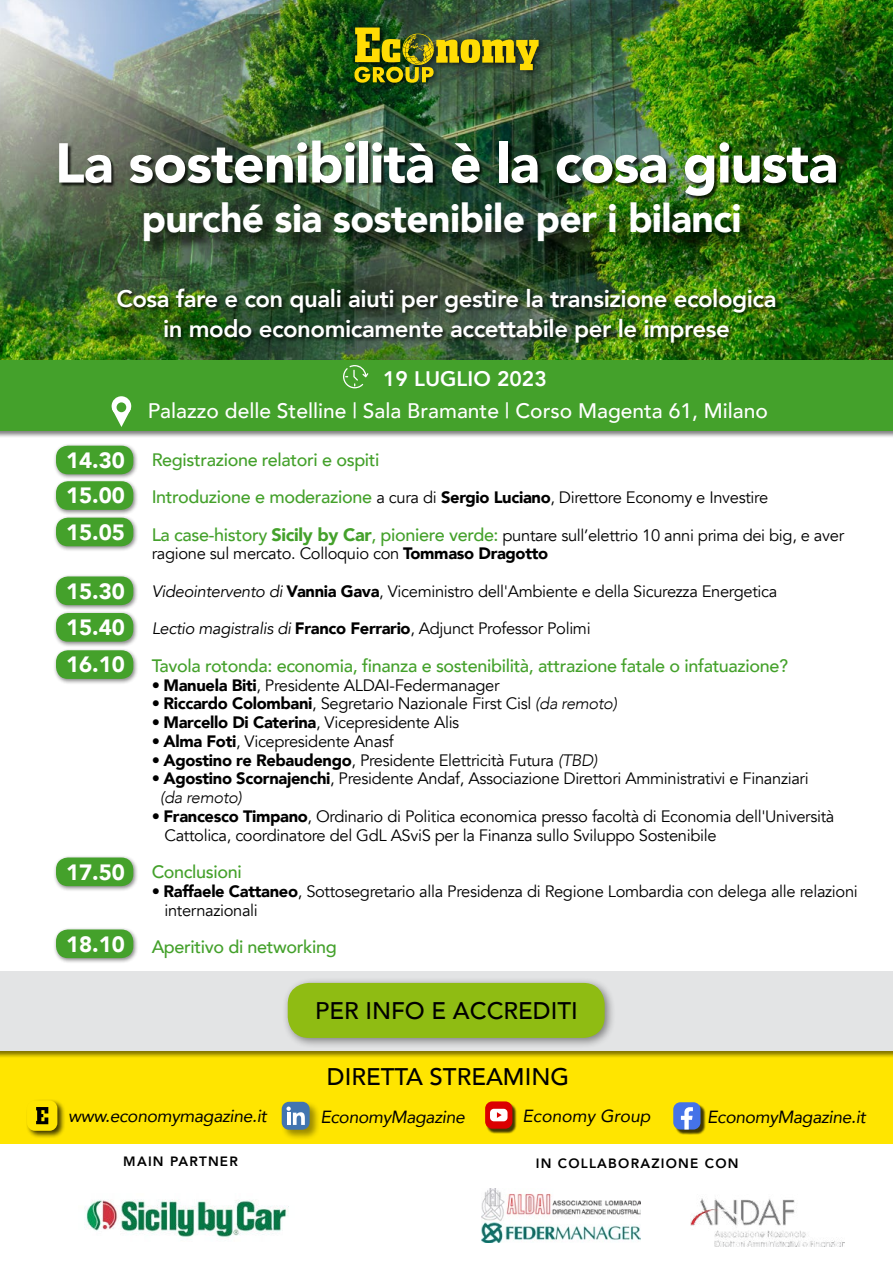
<style>
.page{position:relative;width:893px;height:1263px;background:#fff}
.page>*{position:absolute;margin:0;border:0;box-sizing:border-box;transform-origin:0 0}
.t1{font:900 55.5px "Avenir";letter-spacing:-.015em;color:#fff}
.t2{font:900 39px "Avenir";letter-spacing:-.015em;color:#fff}
.t3{font:800 24px/30px "Avenir";letter-spacing:-.02em;color:#fff;text-align:center}
.t4{font:500 24px "Avenir";color:#000}
.t5{font:900 22.05px/36.9px "Avenir";color:#fff}
.t6{font:500 21px "Avenir";color:#fff}
.t7{font:800 21px "Avenir";color:#fff}
.t8{font:500 18px "Avenir";letter-spacing:-.02em;color:#44a12b}
.t9{font:italic 17.55px "Avenir";letter-spacing:-.02em;color:#000}
.t10{font:italic 17.55px "Avenir";color:#000}
.t11{font:16.5px/18.8px "Avenir";letter-spacing:-.02em;color:#000}
.t12{font:800 13.5px "Avenir";letter-spacing:.09em;color:#000}
.s1{font-weight:500;font-size:18px;color:#44a12b}
.s2{font-weight:900}
.s3{font-weight:900;font-size:18px;color:#44a12b}
.s4{font-style:italic}
.s5{font-weight:300;font-style:italic}
</style>
<div class="page">
<img style="left:0;top:0;width:893px;height:359px">
<div style="left:53px;top:443px;width:86px;height:37px;background:#000;opacity:.47"></div>
<div style="left:56px;top:446px;width:77px;height:28px;background:#44a12b;border-radius:12px"></div>
<div style="left:116px;top:288px;width:665px;height:60px;background:#000;opacity:.75"></div>
<div style="left:60px;top:142px;width:780px;height:59px;background:#000;opacity:.75"></div>
<div style="left:0;top:1049px;width:893px;height:94px;background:#ffe500"></div>
<div style="left:0;top:359px;width:893px;height:79px;background:#000;opacity:.5"></div>
<div style="left:0;top:360px;width:893px;height:71px;background:#44a12b"></div>
<div style="left:112px;top:396px;width:19px;height:20px;background:#fff;border-radius:50%"></div>
<svg style="left:112px;top:409px;width:19px;height:18px"></svg>
<div style="left:117px;top:402px;width:9px;height:10px;background:#44a12b;border-radius:50%"></div>
<svg style="left:343px;top:365px;width:25px;height:23px"></svg>
<div style="left:53px;top:478px;width:86px;height:38px;background:#000;opacity:.47"></div>
<div style="left:56px;top:481px;width:77px;height:29px;background:#44a12b;border-radius:12px"></div>
<div style="left:53px;top:515px;width:86px;height:37px;background:#000;opacity:.47"></div>
<div style="left:56px;top:518px;width:77px;height:28px;background:#44a12b;border-radius:12px"></div>
<div style="left:53px;top:574px;width:86px;height:37px;background:#000;opacity:.47"></div>
<div style="left:56px;top:576px;width:77px;height:29px;background:#44a12b;border-radius:12px"></div>
<div style="left:53px;top:610px;width:86px;height:38px;background:#000;opacity:.47"></div>
<div style="left:56px;top:613px;width:77px;height:29px;background:#44a12b;border-radius:12px"></div>
<div style="left:53px;top:647px;width:86px;height:38px;background:#000;opacity:.47"></div>
<div style="left:56px;top:650px;width:77px;height:29px;background:#44a12b;border-radius:12px"></div>
<div style="left:53px;top:855px;width:86px;height:37px;background:#000;opacity:.47"></div>
<div style="left:56px;top:857px;width:77px;height:29px;background:#44a12b;border-radius:12px"></div>
<div style="left:53px;top:927px;width:86px;height:37px;background:#000;opacity:.47"></div>
<div style="left:56px;top:929px;width:77px;height:29px;background:#44a12b;border-radius:12px"></div>
<div style="left:146px;top:204px;width:612px;height:56px;background:#000;opacity:.75"></div>
<img style="left:482px;top:1188px;width:159px;height:55px">
<img style="left:84px;top:1200px;width:205px;height:38px">
<img style="left:690px;top:1198px;width:155px;height:48px">
<div style="left:351px;top:24px;width:196px;height:67px;background:#000;opacity:.75"></div>
<img style="left:354px;top:27px;width:185px;height:56px">
<div style="left:0;top:971px;width:893px;height:87px;background:#000;opacity:.5"></div>
<div style="left:0;top:972px;width:893px;height:79px;background:#e3e4e5"></div>
<div style="left:282px;top:977px;width:334px;height:72px;background:#000;opacity:.45"></div>
<div style="left:288px;top:983px;width:317px;height:55px;background:#8fbc13;border-radius:21px"></div>
<div style="left:674px;top:1103px;width:32px;height:32px;background:#000;opacity:.75"></div>
<div style="left:673px;top:1102px;width:27px;height:27px;background:#4573e8;border-radius:7px"></div>
<svg style="left:681px;top:1107px;width:12px;height:22px"></svg>
<div style="left:486px;top:1102px;width:32px;height:32px;background:#000;opacity:.75"></div>
<div style="left:485px;top:1101px;width:27px;height:28px;background:#db0000;border-radius:7px"></div>
<div style="left:490px;top:1109px;width:17px;height:12px;background:#fff;border-radius:4px"></div>
<svg style="left:497px;top:1112px;width:5px;height:6px"></svg>
<div style="left:26px;top:1099px;width:40px;height:40px;background:#000;opacity:.75"></div>
<div style="left:27px;top:1100px;width:30px;height:31px;background:#ffe500;border-radius:8px"></div>
<svg style="left:36px;top:1107px;width:12px;height:17px"></svg>
<div style="left:280px;top:1100px;width:41px;height:41px;background:#000;opacity:.4"></div>
<div style="left:282px;top:1102px;width:28px;height:28px;background:#4275b0;border-radius:7px"></div>
<svg style="left:286px;top:1106px;width:19px;height:19px"></svg>
<h1 class="t1" style="left:55px;top:140px;width:785px">La sostenibilità è la cosa giusta</h1>
<h2 class="t2" style="left:141px;top:202px;width:602px">purché sia sostenibile per i bilanci</h2>
<h3 class="t3" style="left:116px;top:286px;width:662px">Cosa fare e con quali aiuti per gestire la transizione ecologica in modo economicamente accettabile per le imprese</h3>
<p class="t7" style="left:383px;top:370px;width:165px">19 LUGLIO 2023</p>
<h3 class="t5" style="left:66px;top:443px;width:60px">14.30</h3>
<h3 class="t5" style="left:66px;top:479px;width:60px;line-height:36.5px">15.00<br>15.05</h3>
<h3 class="t5" style="left:66px;top:574px;width:60px;text-align:justify">15.30<br>15.40<br>16.10</h3>
<h3 class="t5" style="left:66px;top:855px;width:60px">17.50</h3>
<h3 class="t5" style="left:66px;top:927px;width:60px">18.10</h3>
<p class="t6" style="left:148px;top:402px;width:622px">Palazzo delle Stelline | Sala Bramante | Corso Magenta 61, Milano</p>
<p class="t8" style="left:152px;top:452px;width:229px">Registrazione relatori e ospiti</p>
<p class="t11" style="left:152px;top:490px;width:618px"><span class="s1">Introduzione e moderazione</span> a cura di <span class="s2">Sergio Luciano</span>, Direttore Economy e Investire</p>
<p class="t11" style="left:152px;top:527px;width:694px"><span class="s1">La case-history</span> <span class="s3">Sicily by Car</span><span class="s1">, pioniere verde:</span> puntare sull’elettrio 10 anni prima dei big, e aver ragione sul mercato. Colloquio con <span class="s2">Tommaso Dragotto</span></p>
<p class="t11" style="left:152px;top:583px;width:627px"><span class="s4">Videointervento di</span> <span class="s2">Vannia Gava</span>, Viceministro dell'Ambiente e della Sicurezza Energetica</p>
<p class="t11" style="left:152px;top:621px;width:440px"><span class="s4">Lectio magistralis di</span> <span class="s2">Franco Ferrario</span>, Adjunct Professor Polimi</p>
<p class="t8" style="left:152px;top:650px;width:638px">Tavola rotonda: economia, finanza e sostenibilità, attrazione fatale o infatuazione?</p>
<p class="t11" style="left:152px;top:677px;width:349px">• <span class="s2">Manuela Biti</span>, Presidente ALDAI-Federmanager</p>
<p class="t11" style="left:152px;top:696px;width:467px">• <span class="s2">Riccardo Colombani</span>, Segretario Nazionale First Cisl <span class="s5">(da remoto)</span></p>
<p class="t11" style="left:152px;top:715px;width:309px">• <span class="s2">Marcello Di Caterina</span>, Vicepresidente Alis</p>
<p class="t11" style="left:152px;top:733px;width:243px">• <span class="s2">Alma Foti</span>, Vicepresidente Anasf</p>
<p class="t11" style="left:152px;top:752px;width:447px">• <span class="s2">Agostino re Rebaudengo</span>, Presidente Elettricità Futura <span class="s5">(TBD)</span></p>
<p class="t11" style="left:160px;top:771px;width:650px;text-indent:-9px">• <span class="s2">Agostino Scornajenchi</span>, Presidente Andaf, Associazione Direttori Amministrativi e Finanziari <span class="s5">(da remoto)</span></p>
<p class="t11" style="left:164px;top:808px;width:671px;text-indent:-13px">• <span class="s2">Francesco Timpano</span>, Ordinario di Politica economica presso facoltà di Economia dell'Università<br>Cattolica, coordinatore del GdL ASviS per la Finanza sullo Sviluppo Sostenibile</p>
<p class="t8" style="left:152px;top:864px;width:92px">Conclusioni</p>
<p class="t11" style="left:164px;top:883px;width:695px;text-indent:-13px">• <span class="s2">Raffaele Cattaneo</span>, Sottosegretario alla Presidenza di Regione Lombardia con delega alle relazioni internazionali</p>
<p class="t8" style="left:152px;top:939px;width:187px">Aperitivo di networking</p>
<h3 class="t4" style="left:315px;top:1000px;width:264px">PER INFO E ACCREDITI</h3>
<h3 class="t4" style="left:327px;top:1066px;width:244px">DIRETTA STREAMING</h3>
<p class="t9" style="left:68px;top:1109px;width:200px">www.economymagazine.it</p>
<p class="t9" style="left:320px;top:1110px;width:146px">EconomyMagazine</p>
<p class="t10" style="left:522px;top:1109px;width:130px">Economy Group</p>
<p class="t9" style="left:707px;top:1110px;width:160px">EconomyMagazine.it</p>
<p class="t12" style="left:123px;top:1155px;width:116px">MAIN PARTNER</p>
<p class="t12" style="left:536px;top:1158px;width:204px">IN COLLABORAZIONE CON</p>
</div>
